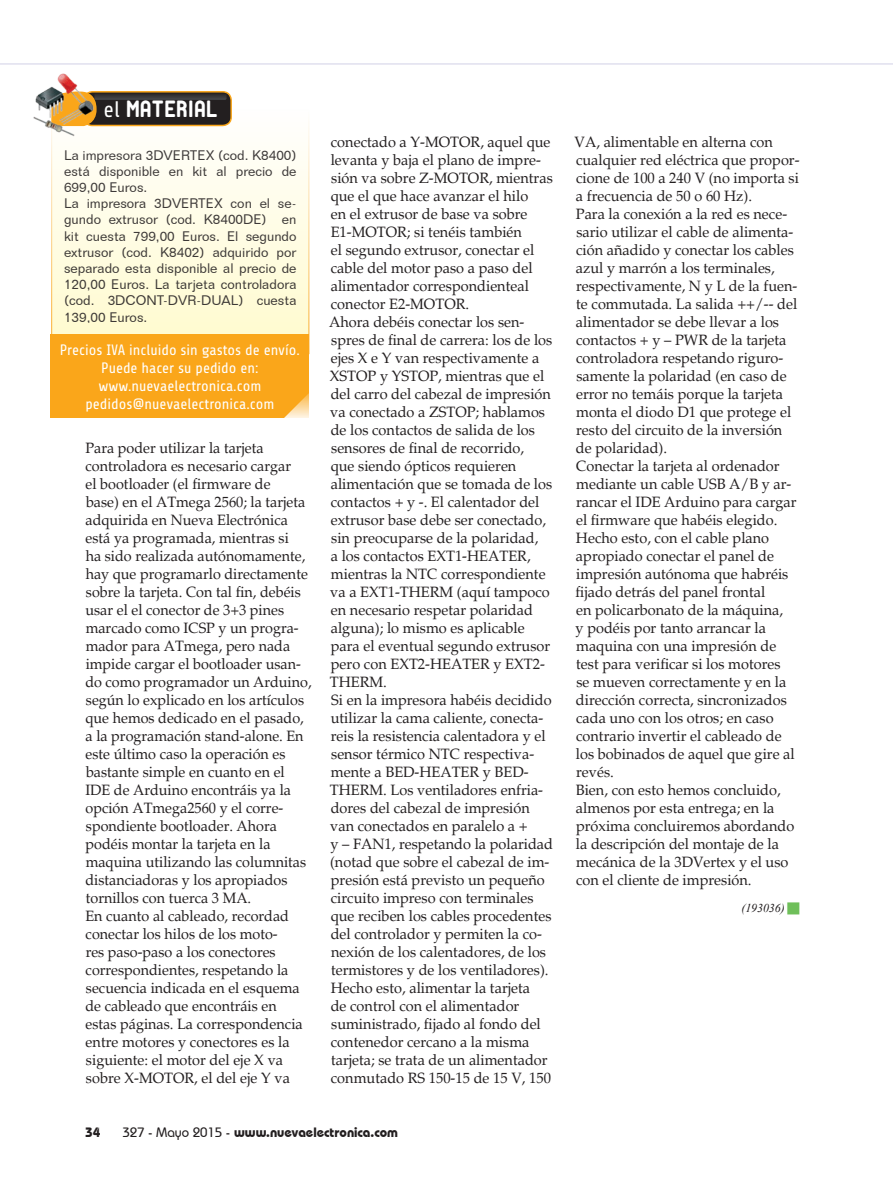
<style>
.page{position:relative;width:893px;height:1191px;background:#fff}
.page>*{position:absolute;margin:0;border:0;box-sizing:border-box;transform-origin:0 0}
.t1{font:22.5px "PTF NORDIC Round";color:#fff}
.t2{font:15px/18px "Palatino";color:#231f20}
.t3{font:15px/18px "Palatino";color:#231f20;scale:.96 1}
.t4{font:15px/18px "Share";color:#fff;text-align:center}
.t5{font:13.5px/16.2px "Folio BT";color:#231f20}
.t6{font:700 13.5px "Bauhaus IT Cby BT";color:#231f20}
.t7{font:italic 12px "Times New Roman";letter-spacing:-.01em;color:#231f20}
.s1{font-family:"Share"}
.s2{font-weight:500}
</style>
<div class="page">
<div style="left:51px;top:110px;width:258px;height:244px;background:linear-gradient(to bottom,#fffefd,#fffbcd)"></div>
<div style="left:51px;top:334px;width:258px;height:83px;background:#faa61a"></div>
<svg style="left:283px;top:393px;width:26px;height:25px"></svg>
<div style="left:84px;top:92px;width:147px;height:33px;background:#231f20;border-radius:9px"></div>
<div style="left:83px;top:91px;width:149px;height:35px;border:2px solid #faa61a;border-radius:9px"></div>
<svg style="left:94px;top:93px;width:133px;height:7px"></svg>
<svg style="left:95px;top:91px;width:1px;height:36px"></svg>
<img style="left:33px;top:73px;width:62px;height:64px">
<hr style="left:0;top:63px;width:893px;height:1px;background:#817fbc">
<h1 class="t1" style="left:104px;top:99px;width:116px"><span class="s1">el</span> MATERIAL</h1>
<p class="t5" style="left:64px;top:146px;width:234px">La impresora 3DVERTEX (cod. K8400) está disponible en kit al precio de<br>699,00 Euros.<br>La impresora 3DVERTEX con el se&shy;gundo extrusor (cod. K8400DE) en kit cuesta 799,00 Euros. El segundo extrusor (cod. K8402) adquirido por separado esta disponible al precio de<br>120,00 Euros. La tarjeta controladora (cod. 3DCONT-DVR-DUAL) cuesta<br>139,00 Euros.</p>
<p class="t4" style="left:60px;top:341px;width:241px">Precios IVA incluido sin gastos de envío.<br>Puede hacer su pedido en: www.nuevaelectronica.com pedidos@nuevaelectronica.com</p>
<p class="t3" style="left:85px;top:438px;width:237px">Para poder utilizar la tarjeta controladora es necesario cargar<br>el bootloader (el firmware de<br>base) en el ATmega 2560; la tarjeta adquirida en Nueva Electrónica está ya programada, mientras si<br>ha sido realizada autónomamente, hay que programarlo directamente sobre la tarjeta. Con tal fin, debéis usar el el conector de 3+3 pines marcado como ICSP y un progra&shy;mador para ATmega, pero nada impide cargar el bootloader usan&shy;do como programador un Arduino, según lo explicado en los artículos que hemos dedicado en el pasado, a la programación stand-alone. En este último caso la operación es bastante simple en cuanto en el<br>IDE de Arduino encontráis ya la opción ATmega2560 y el corre&shy;spondiente bootloader. Ahora podéis montar la tarjeta en la maquina utilizando las columnitas distanciadoras y los apropiados tornillos con tuerca 3 MA.<br>En cuanto al cableado, recordad conectar los hilos de los moto-<br>res paso-paso a los conectores correspondientes, respetando la secuencia indicada en el esquema de cableado que encontráis en<br>estas páginas. La correspondencia entre motores y conectores es la siguiente: el motor del eje X va sobre X-MOTOR, el del eje Y va</p>
<p class="t2" style="left:329px;top:133px;width:226px">conectado a Y-MOTOR, aquel que levanta y baja el plano de impre&shy;sión va sobre Z-MOTOR, mientras que el que hace avanzar el hilo<br>en el extrusor de base va sobre<br>E1-MOTOR; si tenéis también<br>el segundo extrusor, conectar el cable del motor paso a paso del alimentador correspondienteal conector E2-MOTOR.<br>Ahora debéis conectar los sen&shy;spres de final de carrera: los de los ejes X e Y van respectivamente a<br>XSTOP y YSTOP, mientras que el del carro del cabezal de impresión va conectado a ZSTOP; hablamos de los contactos de salida de los sensores de final de recorrido,<br>que siendo ópticos requieren alimentación que se tomada de los contactos + y -. El calentador del extrusor base debe ser conectado, sin preocuparse de la polaridad,<br>a los contactos EXT1-HEATER, mientras la NTC correspondiente va a EXT1-THERM (aquí tampoco en necesario respetar polaridad alguna); lo mismo es aplicable para el eventual segundo extrusor pero con EXT2-HEATER y EXT2-<br>THERM.<br>Si en la impresora habéis decidido utilizar la cama caliente, conecta&shy;reis la resistencia calentadora y el sensor térmico NTC respectiva&shy;mente a BED-HEATER y BED-<br>THERM. Los ventiladores enfria&shy;dores del cabezal de impresión van conectados en paralelo a +<br>y – FAN1, respetando la polaridad (notad que sobre el cabezal de im&shy;presión está previsto un pequeño circuito impreso con terminales que reciben los cables procedentes del controlador y permiten la co&shy;nexión de los calentadores, de los termistores y de los ventiladores).<br>Hecho esto, alimentar la tarjeta<br>de control con el alimentador suministrado, fijado al fondo del contenedor cercano a la misma tarjeta; se trata de un alimentador conmutado RS 150-15 de 15 V, 150</p>
<p class="t2" style="left:575px;top:133px;width:226px">VA, alimentable en alterna con cualquier red eléctrica que propor&shy;cione de 100 a 240 V (no importa si a frecuencia de 50 o 60 Hz).<br>Para la conexión a la red es nece&shy;sario utilizar el cable de alimenta&shy;ción añadido y conectar los cables azul y marrón a los terminales, respectivamente, N y L de la fuen&shy;te commutada. La salida ++/-- del alimentador se debe llevar a los contactos + y – PWR de la tarjeta controladora respetando riguro&shy;samente la polaridad (en caso de error no temáis porque la tarjeta monta el diodo D1 que protege el resto del circuito de la inversión de polaridad).<br>Conectar la tarjeta al ordenador mediante un cable USB A/B y ar&shy;rancar el IDE Arduino para cargar el firmware que habéis elegido.<br>Hecho esto, con el cable plano apropiado conectar el panel de impresión autónoma que habréis fijado detrás del panel frontal<br>en policarbonato de la máquina,<br>y podéis por tanto arrancar la maquina con una impresión de test para verificar si los motores<br>se mueven correctamente y en la dirección correcta, sincronizados cada uno con los otros; en caso contrario invertir el cableado de los bobinados de aquel que gire al revés.<br>Bien, con esto hemos concluido, almenos por esta entrega; en la próxima concluiremos abordando la descripción del montaje de la mecánica de la 3DVertex y el uso con el cliente de impresión.</p>
<p class="t7" style="left:741px;top:899px;width:45px">(193036)</p>
<p class="t6" style="left:85px;top:1124px;width:17px">34</p>
<p class="t6" style="left:122px;top:1124px;width:277px"><span class="s2">327 - Mayo 2015 -</span> www.nuevaelectronica.com</p>
</div>
